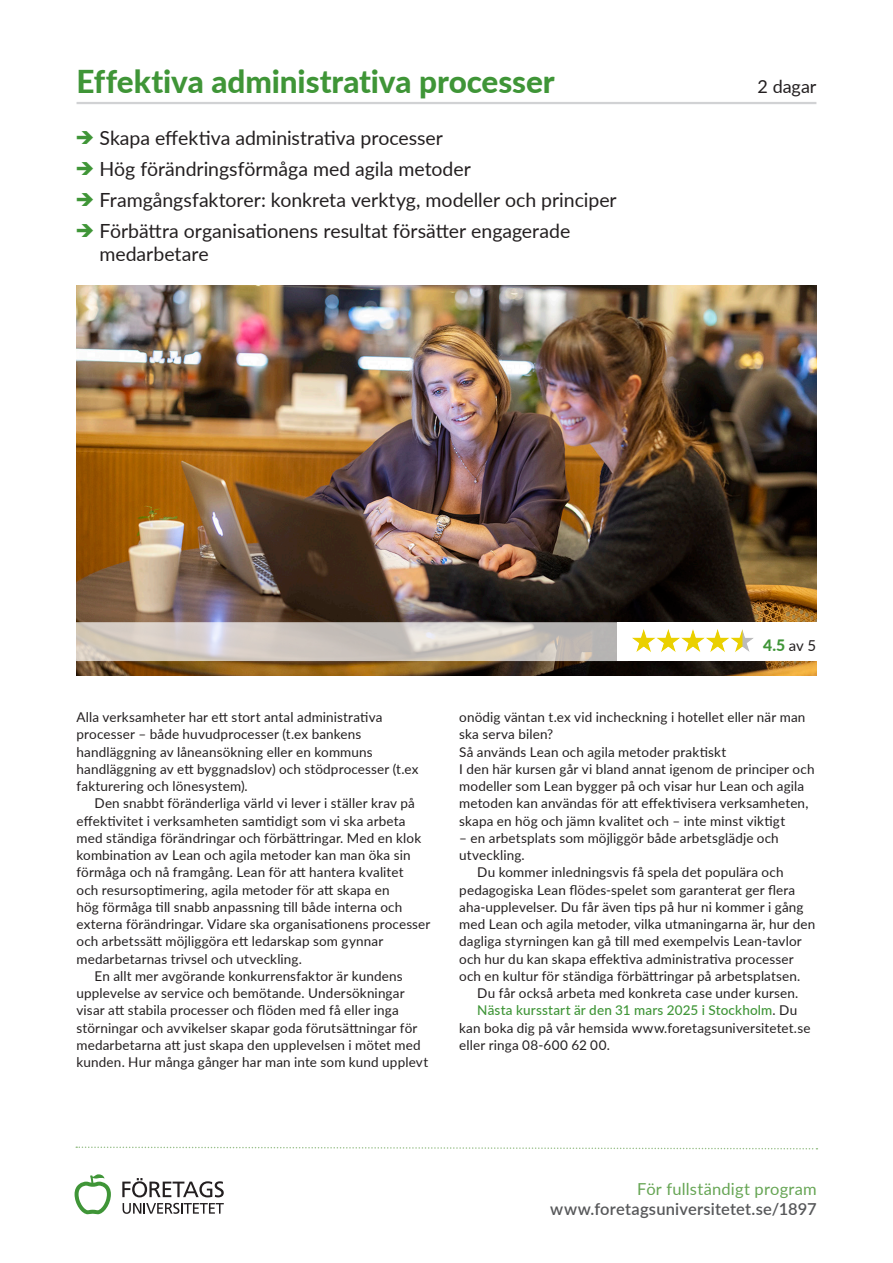
<style>
.page{position:relative;width:893px;height:1263px;background:#fff}
.page>*{position:absolute;margin:0;border:0;box-sizing:border-box;transform-origin:0 0}
.Puff-brodtext-rubrik{font:800 31.5px "Lato";letter-spacing:-.005em;color:#3f9537}
.t1{font:19.5px/22.5px "Lato";letter-spacing:-.005em;color:#231f20}
.Puff-brodtext-rubrik-2{font:18px "Lato";letter-spacing:-.005em;color:#231f20}
.www{font:600 16.5px "Lato";letter-spacing:.01em;color:#57585a}
.www-2{font:16.5px "Lato";letter-spacing:.01em;color:#66a554}
.siffror-betyg{font:800 15.75px "Lato";color:#3f9537}
.Saljtext-brodtext{font:13.5px/17.2px "Lato";letter-spacing:.01em;color:#231f20}
.s1{font-weight:400;font-size:15px;color:#231f20}
.s2{font-weight:500;color:#3f9537}
</style>
<div class="page">
<svg style="left:75px;top:1174px;width:36px;height:40px"></svg>
<svg style="left:123px;top:1203px;width:101px;height:11px"></svg>
<svg style="left:122px;top:1178px;width:102px;height:19px"></svg>
<img style="left:77px;top:286px;width:739px;height:389px">
<hr style="left:77px;top:102px;width:739px;height:2px;background:#d1d2d4">
<svg style="left:76px;top:1146px;width:741px;height:4px"></svg>
<div style="left:617px;top:622px;width:213px;height:39px;background:#fff"></div>
<img style="left:632px;top:629px;width:122px;height:23px">
<svg style="left:76px;top:622px;width:541px;height:39px;background:#cec7c0"></svg>
<p class="Puff-brodtext-rubrik" style="left:77px;top:59px;width:480px">Effektiva administrativa processer</p>
<p class="Puff-brodtext-rubrik-2" style="left:758px;top:74px;width:60px">2 dagar</p>
<p class="t1" style="left:99px;top:126px;width:345px">Skapa effektiva administrativa processer</p>
<p class="t1" style="left:99px;top:157px;width:373px">Hög förändringsförmåga med agila metoder</p>
<p class="t1" style="left:99px;top:188px;width:519px">Framgångsfaktorer: konkreta verktyg, modeller och principer</p>
<p class="t1" style="left:99px;top:219px;width:472px">Förbättra organisationens resultat försätter engagerade medarbetare</p>
<p class="Saljtext-brodtext" style="left:77px;top:708px;width:344px">Alla verksamheter har ett stort antal administrativa processer – både huvudprocesser (t.ex bankens handläggning av låneansökning eller en kommuns handläggning av ett byggnadslov) och stödprocesser (t.ex fakturering och lönesystem).</p>
<p class="Saljtext-brodtext" style="left:77px;top:794px;width:355px;text-indent:18px">Den snabbt föränderliga värld vi lever i ställer krav på effektivitet i verksamheten samtidigt som vi ska arbeta med ständiga förändringar och förbättringar. Med en klok kombination av Lean och agila metoder kan man öka sin förmåga och nå framgång. Lean för att hantera kvalitet<br>och resursoptimering, agila metoder för att skapa en<br>hög förmåga till snabb anpassning till både interna och externa förändringar. Vidare ska organisationens processer och arbetssätt möjliggöra ett ledarskap som gynnar medarbetarnas trivsel och utveckling.</p>
<p class="Saljtext-brodtext" style="left:77px;top:967px;width:353px;text-indent:18px">En allt mer avgörande konkurrensfaktor är kundens upplevelse av service och bemötande. Undersökningar visar att stabila processer och flöden med få eller inga störningar och avvikelser skapar goda förutsättningar för medarbetarna att just skapa den upplevelsen i mötet med kunden. Hur många gånger har man inte som kund upplevt</p>
<p class="siffror-betyg" style="left:763px;top:634px;width:54px">4.5 <span class="s1">av 5</span></p>
<p class="Saljtext-brodtext" style="left:459px;top:708px;width:348px">onödig väntan t.ex vid incheckning i hotellet eller när man ska serva bilen?</p>
<p class="Saljtext-brodtext" style="left:459px;top:742px;width:269px">Så används Lean och agila metoder praktiskt</p>
<p class="Saljtext-brodtext" style="left:459px;top:760px;width:357px">I den här kursen går vi bland annat igenom de principer och modeller som Lean bygger på och visar hur Lean och agila metoden kan användas för att effektivisera verksamheten, skapa en hög och jämn kvalitet och – inte minst viktigt</p>
<p class="Saljtext-brodtext" style="left:459px;top:829px;width:321px">– en arbetsplats som möjliggör både arbetsglädje och utveckling.</p>
<p class="Saljtext-brodtext" style="left:459px;top:863px;width:357px;text-indent:18px">Du kommer inledningsvis få spela det populära och pedagogiska Lean flödes-spelet som garanterat ger flera aha-upplevelser. Du får även tips på hur ni kommer i gång med Lean och agila metoder, vilka utmaningarna är, hur den dagliga styrningen kan gå till med exempelvis Lean-tavlor och hur du kan skapa effektiva administrativa processer och en kultur för ständiga förbättringar på arbetsplatsen.</p>
<p class="Saljtext-brodtext" style="left:477px;top:984px;width:323px">Du får också arbeta med konkreta case under kursen.</p>
<p class="Saljtext-brodtext" style="left:459px;top:1001px;width:353px;text-indent:18px"><span class="s2">Nästa kursstart är den 31 mars 2025 i Stockholm</span>. Du kan boka dig på vår hemsida www.foretagsuniversitetet.se eller ringa 08-600 62 00.</p>
<p class="www-2" style="left:637px;top:1177px;width:181px">För fullständigt program</p>
<p class="www" style="left:550px;top:1197px;width:268px">www.foretagsuniversitetet.se/1897</p>
</div>
